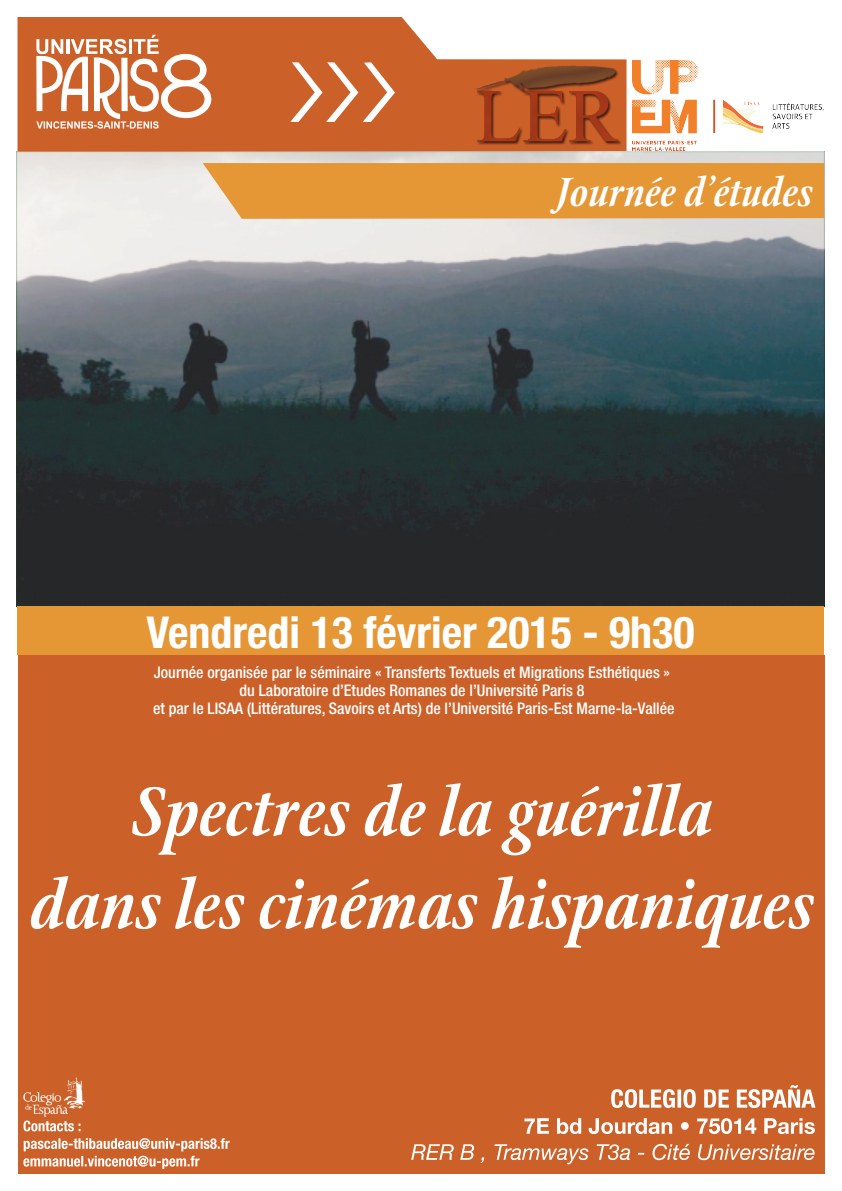
<style>
.page{position:relative;width:842px;height:1191px;background:#fff}
.page>*{position:absolute;margin:0;border:0;box-sizing:border-box;transform-origin:0 0}
.t1{font:italic 600 75px/92.9px "Stone Print";color:#fff;text-align:center}
.t2{font:700 condensed 44px "Helvetica Neue";color:#fff}
.t3{font:italic 600 44px "Stone Print";color:#fff}
.t4{font:500 condensed 16px/18px "Helvetica Neue";color:#fff;text-align:center}
</style>
<div class="page">
<img style="left:17px;top:152px;width:808px;height:454px">
<svg style="left:18px;top:17px;width:608px;height:135px;fill:#cc6029"></svg>
<div style="left:18px;top:655px;width:806px;height:518px;background:#cc6029"></div>
<svg style="left:36px;top:35px;width:176px;height:94px"></svg>
<svg style="left:290px;top:62px;width:105px;height:60px"></svg>
<div style="left:203px;top:163px;width:621px;height:56px;background:#e69735"></div>
<img style="left:632px;top:60px;width:192px;height:90px">
<img style="left:475px;top:64px;width:145px;height:83px">
<div style="left:17px;top:606px;width:807px;height:49px;background:#e69735"></div>
<svg style="left:23px;top:1138px;width:207px;height:31px"></svg>
<svg style="left:24px;top:1120px;width:56px;height:11px"></svg>
<svg style="left:411px;top:1143px;width:403px;height:21px"></svg>
<svg style="left:524px;top:1118px;width:291px;height:16px"></svg>
<svg style="left:611px;top:1085px;width:204px;height:23px"></svg>
<img style="left:23px;top:1077px;width:61px;height:39px">
<h2 class="t3" style="left:557px;top:166px;width:257px">Journée d’études</h2>
<h2 class="t2" style="left:146px;top:605px;width:550px">Vendredi 13 février 2015 - 9h30</h2>
<p class="t4" style="left:153px;top:662px;width:523px">Journée organisée par le séminaire « Transferts Textuels et Migrations Esthétiques » du Laboratoire d’Etudes Romanes de l’Université Paris 8<br>et par le LISAA (Littératures, Savoirs et Arts) de l’Université Paris-Est Marne-la-Vallée</p>
<h1 class="t1" style="left:29px;top:765px;width:786px">Spectres de la guérilla<br>dans les cinémas hispaniques</h1>
</div>
